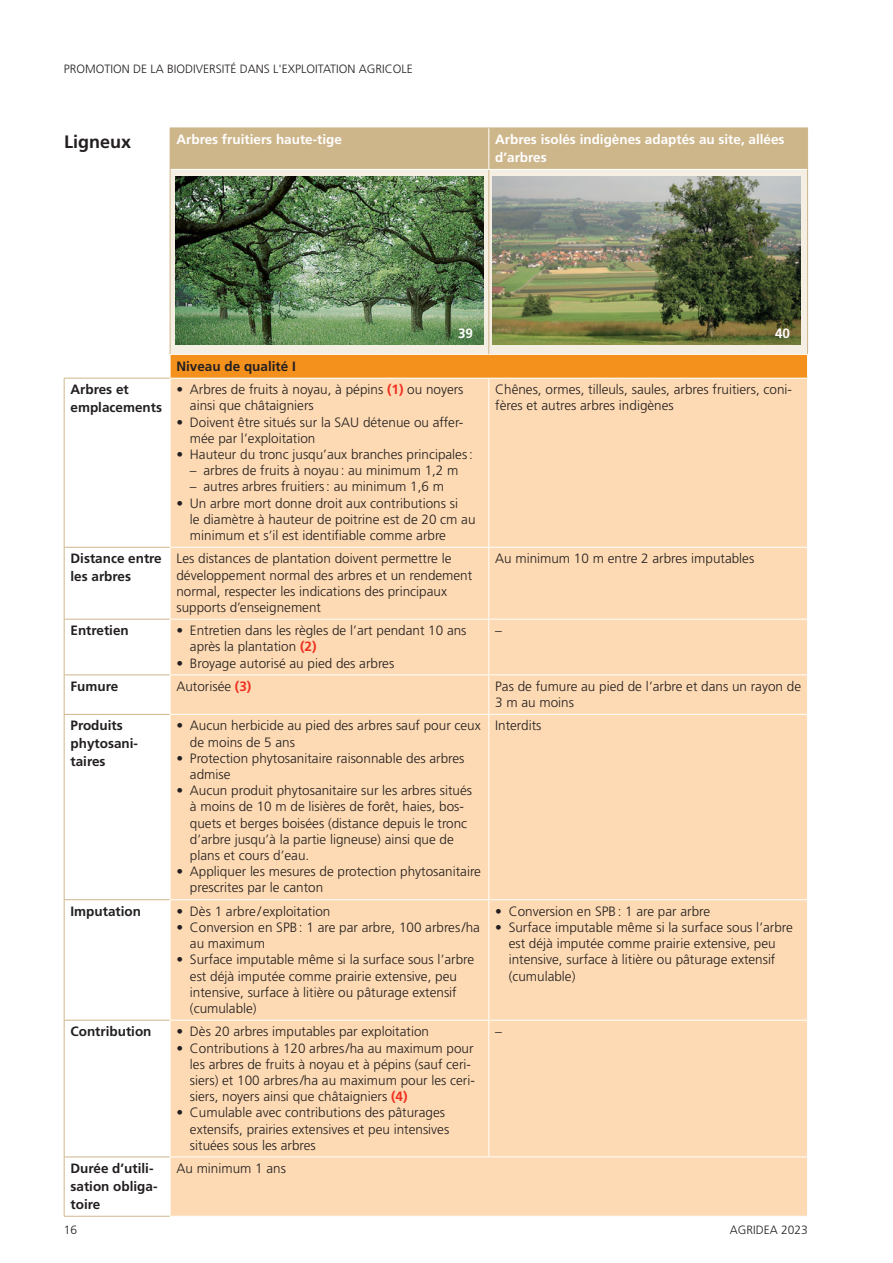
<style>
.page{position:relative;width:893px;height:1263px;background:#fff}
.page>*{position:absolute;margin:0;border:0;box-sizing:border-box;transform-origin:0 0}
.Überschrift_2_nach_1{font:700 18px "Frutiger LT Pro";color:#231f20}
.Aufzählung_9P{font:300 13.5px/16.2px "Frutiger LT Pro";color:#231f20}
.Standard_Grundschrif{font:300 13.5px/16.2px "Frutiger LT Pro";color:#231f20}
.Überschrift_3_nach_1{font:700 13.5px/18px "Frutiger LT Pro";color:#231f20}
.Überschrift_3_nach_1-2{font:700 13.5px/18px "Frutiger LT Pro";color:#fff}
.Standard_Grundschrif-2{font:700 13.5px "Frutiger";color:#fff}
.t1{font:300 12px "Frutiger LT Pro";color:#231f20}
.s1{font-weight:700;color:#ef3122}
</style>
<div class="page">
<div style="left:171px;top:129px;width:636px;height:40px;background:#ceb68b"></div>
<svg style="left:171px;top:170px;width:636px;height:184px;background:#e9e5d7"></svg>
<div style="left:170px;top:354px;width:637px;height:24px;background:#f4911d"></div>
<svg style="left:65px;top:546px;width:105px;height:670px"></svg>
<div style="left:171px;top:379px;width:636px;height:837px;background:#fddab3"></div>
<hr style="left:170px;top:354px;width:319px;height:1px;background:#fff">
<svg style="left:170px;top:355px;width:1px;height:23px"></svg>
<hr style="left:489px;top:354px;width:319px;height:1px;background:#fff">
<svg style="left:807px;top:355px;width:1px;height:23px"></svg>
<hr style="left:488px;top:379px;width:1px;height:168px;background:#fff">
<hr style="left:170px;top:547px;width:319px;height:1px;background:#fff">
<hr style="left:489px;top:547px;width:319px;height:1px;background:#fff">
<hr style="left:488px;top:548px;width:1px;height:71px;background:#fff">
<hr style="left:170px;top:619px;width:319px;height:1px;background:#fff">
<hr style="left:489px;top:619px;width:319px;height:1px;background:#fff">
<hr style="left:488px;top:620px;width:1px;height:54px;background:#fff">
<hr style="left:170px;top:674px;width:319px;height:1px;background:#fff">
<hr style="left:489px;top:674px;width:319px;height:1px;background:#fff">
<hr style="left:488px;top:675px;width:1px;height:39px;background:#fff">
<hr style="left:170px;top:714px;width:319px;height:1px;background:#fff">
<hr style="left:489px;top:714px;width:319px;height:1px;background:#fff">
<hr style="left:488px;top:715px;width:1px;height:184px;background:#fff">
<hr style="left:170px;top:899px;width:319px;height:1px;background:#fff">
<hr style="left:489px;top:899px;width:319px;height:1px;background:#fff">
<hr style="left:488px;top:900px;width:1px;height:120px;background:#fff">
<hr style="left:170px;top:1020px;width:319px;height:1px;background:#fff">
<hr style="left:489px;top:1020px;width:319px;height:1px;background:#fff">
<hr style="left:488px;top:1021px;width:1px;height:135px;background:#fff">
<hr style="left:170px;top:1156px;width:319px;height:1px;background:#fff">
<hr style="left:489px;top:1156px;width:319px;height:1px;background:#fff">
<hr style="left:170px;top:128px;width:319px;height:1px;background:#ceb68b">
<hr style="left:170px;top:128px;width:1px;height:41px;background:#ceb68b">
<hr style="left:489px;top:128px;width:319px;height:1px;background:#ceb68b">
<hr style="left:807px;top:128px;width:1px;height:41px;background:#ceb68b">
<hr style="left:170px;top:169px;width:1px;height:185px;background:#ceb68b">
<hr style="left:488px;top:170px;width:1px;height:184px;background:#ceb68b">
<hr style="left:807px;top:169px;width:1px;height:185px;background:#ceb68b">
<hr style="left:488px;top:128px;width:1px;height:41px;background:#fff">
<hr style="left:64px;top:378px;width:106px;height:1px;background:#ceb68b">
<hr style="left:64px;top:378px;width:1px;height:169px;background:#ceb68b">
<hr style="left:64px;top:547px;width:106px;height:1px;background:#ceb68b">
<hr style="left:64px;top:548px;width:1px;height:71px;background:#ceb68b">
<hr style="left:64px;top:619px;width:106px;height:1px;background:#ceb68b">
<hr style="left:64px;top:619px;width:1px;height:55px;background:#ceb68b">
<hr style="left:64px;top:674px;width:106px;height:1px;background:#ceb68b">
<hr style="left:64px;top:675px;width:1px;height:39px;background:#ceb68b">
<hr style="left:64px;top:714px;width:106px;height:1px;background:#ceb68b">
<hr style="left:64px;top:715px;width:1px;height:184px;background:#ceb68b">
<hr style="left:64px;top:899px;width:106px;height:1px;background:#ceb68b">
<hr style="left:64px;top:900px;width:1px;height:120px;background:#ceb68b">
<hr style="left:64px;top:1020px;width:106px;height:1px;background:#ceb68b">
<hr style="left:64px;top:1020px;width:1px;height:136px;background:#ceb68b">
<hr style="left:64px;top:1156px;width:106px;height:1px;background:#ceb68b">
<hr style="left:64px;top:1157px;width:1px;height:59px;background:#ceb68b">
<hr style="left:64px;top:1216px;width:106px;height:1px;background:#ceb68b">
<img style="left:175px;top:176px;width:308px;height:168px">
<img style="left:492px;top:176px;width:308px;height:168px">
<p class="t1" style="left:64px;top:62px;width:351px">PROMOTION DE LA BIODIVERSITÉ DANS L'EXPLOITATION AGRICOLE</p>
<p class="Überschrift_2_nach_1" style="left:64px;top:131px;width:69px">Ligneux</p>
<p class="Überschrift_3_nach_1-2" style="left:176px;top:131px;width:167px">Arbres fruitiers haute-tige</p>
<p class="Überschrift_3_nach_1-2" style="left:495px;top:131px;width:291px">Arbres isolés indigènes adaptés au site, allées d’arbres</p>
<p class="Überschrift_3_nach_1" style="left:176px;top:357px;width:121px">Niveau de qualité I</p>
<p class="Standard_Grundschrif-2" style="left:458px;top:325px;width:17px">39</p>
<p class="Standard_Grundschrif-2" style="left:775px;top:325px;width:17px">40</p>
<p class="Überschrift_3_nach_1" style="left:71px;top:381px;width:93px">Arbres et emplacements</p>
<p class="Aufzählung_9P" style="left:190px;top:382px;width:275px;text-indent:-14px">• Arbres de fruits à noyau, à pépins <span class="s1">(1)</span> ou noyers ainsi que châtaigniers</p>
<p class="Aufzählung_9P" style="left:190px;top:414px;width:275px;text-indent:-14px">• Doivent être situés sur la SAU détenue ou affer&shy;mée par l’exploitation</p>
<p class="Aufzählung_9P" style="left:176px;top:446px;width:298px">• Hauteur du tronc jusqu’aux branches principales:</p>
<p class="Aufzählung_9P" style="left:190px;top:463px;width:270px">– arbres de fruits à noyau: au minimum 1,2 m</p>
<p class="Aufzählung_9P" style="left:190px;top:479px;width:255px">– autres arbres fruitiers: au minimum 1,6 m</p>
<p class="Aufzählung_9P" style="left:190px;top:495px;width:287px;text-indent:-14px">• Un arbre mort donne droit aux contributions si<br>le diamètre à hauteur de poitrine est de 20 cm au minimum et s’il est identifiable comme arbre</p>
<p class="Standard_Grundschrif" style="left:495px;top:382px;width:298px">Chênes, ormes, tilleuls, saules, arbres fruitiers, coni&shy;fères et autres arbres indigènes</p>
<p class="Überschrift_3_nach_1" style="left:71px;top:550px;width:93px">Distance entre les arbres</p>
<p class="Aufzählung_9P" style="left:176px;top:551px;width:297px">Les distances de plantation doivent permettre le développement normal des arbres et un rendement normal, respecter les indications des principaux supports d’enseignement</p>
<p class="Standard_Grundschrif" style="left:495px;top:551px;width:261px">Au minimum 10 m entre 2 arbres imputables</p>
<p class="Überschrift_3_nach_1" style="left:71px;top:622px;width:60px">Entretien</p>
<p class="Aufzählung_9P" style="left:190px;top:622px;width:278px;text-indent:-14px">• Entretien dans les règles de l’art pendant 10 ans après la plantation <span class="s1">(2)</span></p>
<p class="Aufzählung_9P" style="left:176px;top:655px;width:219px">• Broyage autorisé au pied des arbres</p>
<p class="Standard_Grundschrif" style="left:495px;top:622px;width:8px">–</p>
<p class="Überschrift_3_nach_1" style="left:71px;top:677px;width:49px">Fumure</p>
<p class="Standard_Grundschrif" style="left:176px;top:678px;width:77px">Autorisée <span class="s1">(3)</span></p>
<p class="Standard_Grundschrif" style="left:495px;top:678px;width:307px">Pas de fumure au pied de l’arbre et dans un rayon de<br>3 m au moins</p>
<p class="Überschrift_3_nach_1" style="left:71px;top:717px;width:69px">Produits phytosani&shy;taires</p>
<p class="Aufzählung_9P" style="left:190px;top:718px;width:292px;text-indent:-14px">• Aucun herbicide au pied des arbres sauf pour ceux de moins de 5 ans</p>
<p class="Standard_Grundschrif" style="left:495px;top:718px;width:48px">Interdits</p>
<p class="Aufzählung_9P" style="left:190px;top:750px;width:276px;text-indent:-14px">• Protection phytosanitaire raisonnable des arbres admise</p>
<p class="Aufzählung_9P" style="left:190px;top:782px;width:284px;text-indent:-14px">• Aucun produit phytosanitaire sur les arbres situés à moins de 10 m de lisières de forêt, haies, bos&shy;quets et berges boisées (distance depuis le tronc d’arbre jusqu’à la partie ligneuse) ainsi que de plans et cours d’eau.</p>
<p class="Aufzählung_9P" style="left:190px;top:863px;width:293px;text-indent:-14px">• Appliquer les mesures de protection phytosanitaire prescrites par le canton</p>
<p class="Überschrift_3_nach_1" style="left:71px;top:902px;width:72px">Imputation</p>
<p class="Aufzählung_9P" style="left:176px;top:903px;width:155px">• Dès 1 arbre/exploitation</p>
<p class="Aufzählung_9P" style="left:190px;top:919px;width:291px;text-indent:-14px">• Conversion en SPB: 1 are par arbre, 100 arbres/ha au maximum</p>
<p class="Aufzählung_9P" style="left:190px;top:952px;width:286px;text-indent:-14px">• Surface imputable même si la surface sous l’arbre est déjà imputée comme prairie extensive, peu intensive, surface à litière ou pâturage extensif (cumulable)</p>
<p class="Überschrift_3_nach_1" style="left:71px;top:1022px;width:83px">Contribution</p>
<p class="Aufzählung_9P" style="left:176px;top:1023px;width:254px">• Dès 20 arbres imputables par exploitation</p>
<p class="Aufzählung_9P" style="left:190px;top:1040px;width:286px;text-indent:-14px">• Contributions à 120 arbres/ha au maximum pour les arbres de fruits à noyau et à pépins (sauf ceri&shy;siers) et 100 arbres/ha au maximum pour les ceri&shy;siers, noyers ainsi que châtaigniers <span class="s1">(4)</span></p>
<p class="Aufzählung_9P" style="left:190px;top:1104px;width:261px;text-indent:-14px">• Cumulable avec contributions des pâturages extensifs, prairies extensives et peu intensives situées sous les arbres</p>
<p class="Überschrift_3_nach_1" style="left:71px;top:1159px;width:89px">Durée d’utili&shy;sation obliga&shy;toire</p>
<p class="Standard_Grundschrif" style="left:176px;top:1160px;width:111px">Au minimum 1 ans</p>
<p class="Aufzählung_9P" style="left:495px;top:903px;width:217px">• Conversion en SPB: 1 are par arbre</p>
<p class="Aufzählung_9P" style="left:509px;top:919px;width:286px;text-indent:-14px">• Surface imputable même si la surface sous l’arbre est déjà imputée comme prairie extensive, peu intensive, surface à litière ou pâturage extensif (cumulable)</p>
<p class="Standard_Grundschrif" style="left:495px;top:1023px;width:8px">–</p>
<p class="t1" style="left:64px;top:1222px;width:15px">16</p>
<p class="t1" style="left:730px;top:1222px;width:80px">AGRIDEA 2023</p>
</div>
